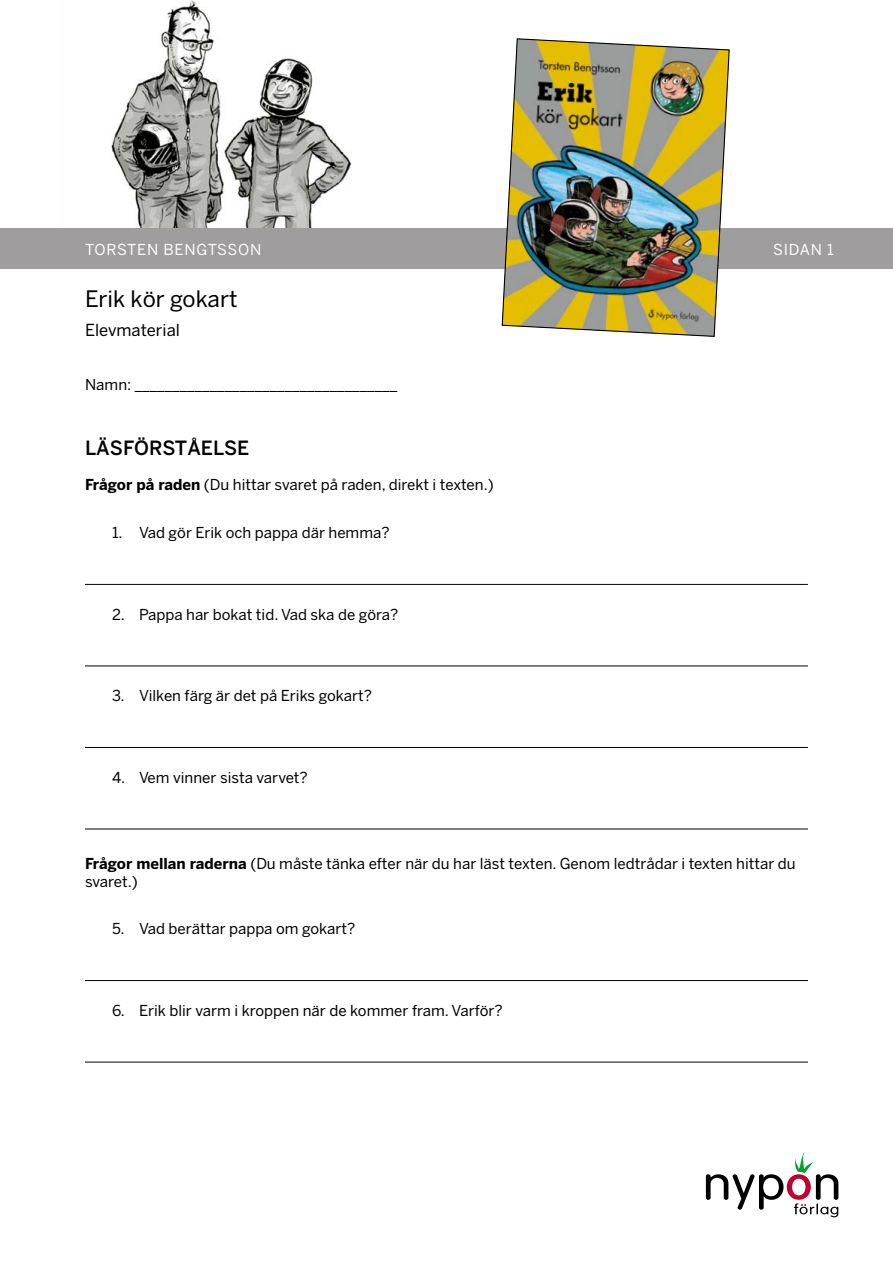
<style>
.page{position:relative;width:893px;height:1263px;background:#fff}
.page>*{position:absolute;margin:0;border:0;box-sizing:border-box;transform-origin:0 0}
.t1{font:22.5px "Benton Sans";color:#000}
.t2{font:500 19.5px "Benton Sans";color:#000}
.t3{font:16.5px "Benton Sans";color:#000}
.t4{font:15px/18px "Benton Sans";color:#000}
.t5{font:15px "Benton Sans";letter-spacing:.05em;color:#fff}
.s1{font-weight:700}
</style>
<div class="page">
<img style="left:57px;top:0;width:339px;height:229px">
<div style="left:0;top:229px;width:893px;height:40px;background:#9f9d9d"></div>
<img style="left:501px;top:38px;width:229px;height:299px">
<svg style="left:706px;top:1152px;width:132px;height:65px"></svg>
<hr style="left:85px;top:584px;width:723px;height:1px;background:#000">
<hr style="left:85px;top:665px;width:723px;height:1px;background:#000">
<hr style="left:85px;top:747px;width:723px;height:1px;background:#000">
<hr style="left:85px;top:829px;width:723px;height:1px;background:#000">
<hr style="left:85px;top:980px;width:723px;height:1px;background:#000">
<hr style="left:85px;top:1062px;width:723px;height:1px;background:#000">
<p class="t5" style="left:85px;top:241px;width:178px">TORSTEN BENGTSSON</p>
<p class="t5" style="left:773px;top:241px;width:62px">SIDAN 1</p>
<h1 class="t1" style="left:85px;top:286px;width:154px">Erik kör gokart</h1>
<p class="t3" style="left:85px;top:321px;width:96px">Elevmaterial</p>
<p class="t4" style="left:85px;top:376px;width:314px">Namn: ___________________________________</p>
<h2 class="t2" style="left:85px;top:437px;width:166px">LÄSFÖRSTÅELSE</h2>
<p class="t4" style="left:85px;top:476px;width:410px"><span class="s1">Frågor på raden</span> (Du hittar svaret på raden, direkt i texten.)</p>
<p class="t4" style="left:112px;top:524px;width:279px">1. Vad gör Erik och pappa där hemma?</p>
<p class="t4" style="left:112px;top:606px;width:288px">2. Pappa har bokat tid. Vad ska de göra?</p>
<p class="t4" style="left:112px;top:687px;width:261px">3. Vilken färg är det på Eriks gokart?</p>
<p class="t4" style="left:112px;top:769px;width:197px">4. Vem vinner sista varvet?</p>
<p class="t4" style="left:85px;top:854px;width:712px"><span class="s1">Frågor mellan raderna</span> (Du måste tänka efter när du har läst texten. Genom ledtrådar i texten hittar du svaret.)</p>
<p class="t4" style="left:112px;top:920px;width:245px">5. Vad berättar pappa om gokart?</p>
<p class="t4" style="left:112px;top:1002px;width:392px">6. Erik blir varm i kroppen när de kommer fram. Varför?</p>
</div>
